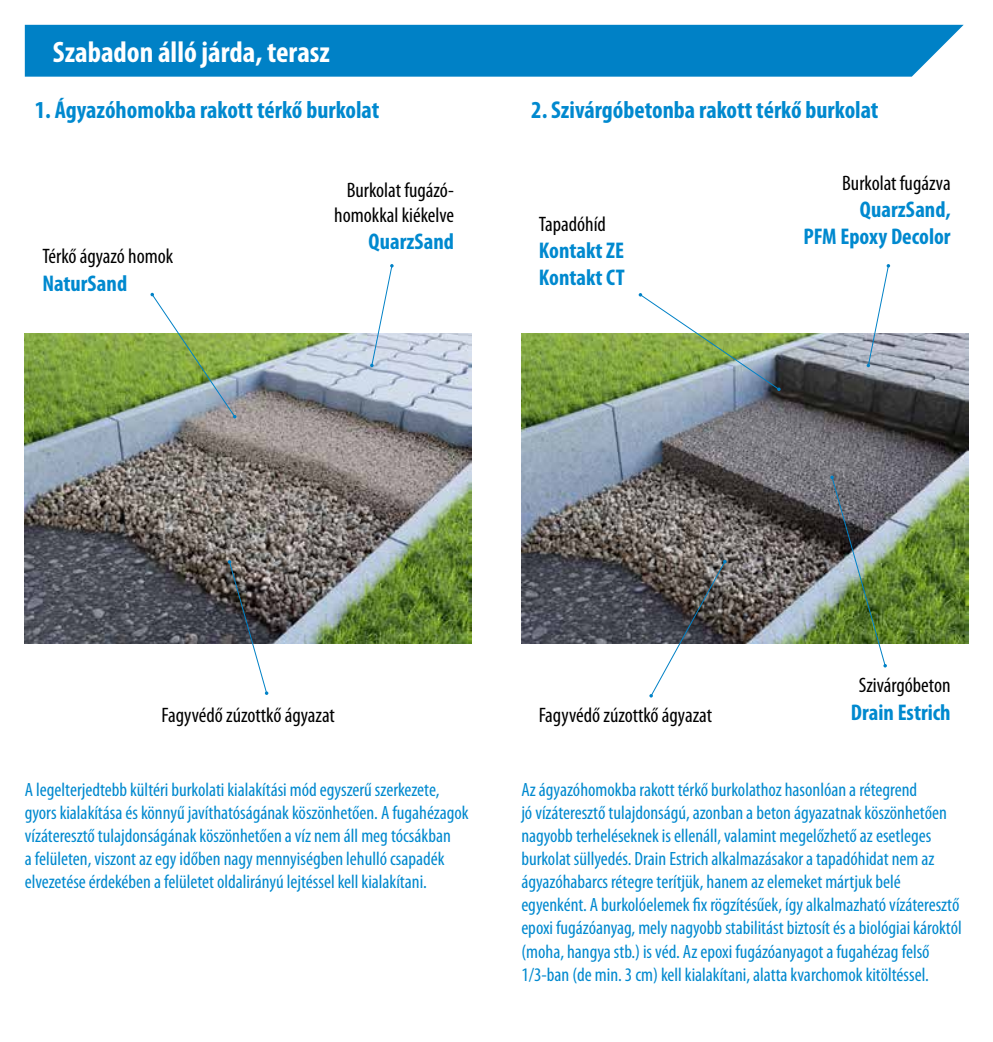
<style>
.page{position:relative;width:993px;height:1042px;background:#fff}
.page>*{position:absolute;margin:0;border:0;box-sizing:border-box;transform-origin:0 0}
.t1{font:700 condensed 29.75px "Myriad Pro";color:#fff}
.t2{font:700 condensed 24.5px "Myriad Pro";color:#0089cf}
.t3{font:700 condensed 22.75px/27.3px "Myriad Pro";color:#0089cf;text-align:right}
.t4{font:condensed 21px/25.2px "Myriad Pro";color:#000;text-align:center}
.t5{font:condensed 19.25px/23.1px "Myriad Pro";color:#0089cf}
</style>
<div class="page">
<img style="left:25px;top:333px;width:446px;height:310px">
<img style="left:521px;top:333px;width:446px;height:310px">
<svg style="left:228px;top:560px;width:40px;height:135px"></svg>
<svg style="left:649px;top:560px;width:77px;height:137px"></svg>
<img style="left:830px;top:475px;width:56px;height:192px">
<svg style="left:150px;top:293px;width:86px;height:125px"></svg>
<svg style="left:638px;top:293px;width:142px;height:98px"></svg>
<svg style="left:370px;top:264px;width:23px;height:103px"></svg>
<svg style="left:866px;top:264px;width:23px;height:103px"></svg>
<div style="left:25px;top:25px;width:938px;height:52px;background:#0081c6"></div>
<h1 class="t1" style="left:53px;top:33px;width:278px">Szabadon álló járda, terasz</h1>
<p class="t2" style="left:35px;top:94px;width:346px">1. Ágyazóhomokba rakott térkő burkolat</p>
<p class="t2" style="left:531px;top:94px;width:348px">2. Szivárgóbetonba rakott térkő burkolat</p>
<p class="t4" style="left:42px;top:243px;width:132px">Térkő ágyazó homok</p>
<p class="t3" style="left:42px;top:269px;width:86px">NaturSand</p>
<p class="t4" style="left:334px;top:177px;width:121px">Burkolat fugázó&shy;homokkal kiékelve</p>
<p class="t3" style="left:368px;top:228px;width:87px">QuarzSand</p>
<p class="t4" style="left:538px;top:211px;width:69px">Tapadóhíd</p>
<p class="t3" style="left:538px;top:236px;width:87px;text-align:left">Kontakt ZE<br>Kontakt CT</p>
<p class="t4" style="left:841px;top:170px;width:110px">Burkolat fugázva</p>
<p class="t3" style="left:803px;top:195px;width:149px">QuarzSand,<br>PFM Epoxy Decolor</p>
<p class="t4" style="left:858px;top:672px;width:93px">Szivárgóbeton</p>
<p class="t4" style="left:161px;top:702px;width:175px">Fagyvédő zúzottkő ágyazat</p>
<p class="t4" style="left:538px;top:702px;width:175px">Fagyvédő zúzottkő ágyazat</p>
<p class="t3" style="left:850px;top:698px;width:101px">Drain Estrich</p>
<p class="t5" style="left:25px;top:777px;width:445px">A legelterjedtebb kültéri burkolati kialakítási mód egyszerű szerkezete, gyors kialakítása és könnyű javíthatóságának köszönhetően. A fugahézagok vízáteresztő tulajdonságának köszönhetően a víz nem áll meg tócsákban<br>a felületen, viszont az egy időben nagy mennyiségben lehulló csapadék elvezetése érdekében a felületet oldalirányú lejtéssel kell kialakítani.</p>
<p class="t5" style="left:521px;top:777px;width:442px">Az ágyazóhomokba rakott térkő burkolathoz hasonlóan a rétegrend<br>jó vízáteresztő tulajdonságú, azonban a beton ágyazatnak köszönhetően nagyobb terheléseknek is ellenáll, valamint megelőzhető az esetleges burkolat süllyedés. Drain Estrich alkalmazásakor a tapadóhidat nem az ágyazóhabarcs rétegre terítjük, hanem az elemeket mártjuk belé egyenként. A burkolóelemek fix rögzítésűek, így alkalmazható vízáteresztő epoxi fugázóanyag, mely nagyobb stabilitást biztosít és a biológiai károktól (moha, hangya stb.) is véd. Az epoxi fugázóanyagot a fugahézag felső 1/3-ban (de min. 3 cm) kell kialakítani, alatta kvarchomok kitöltéssel.</p>
</div>
